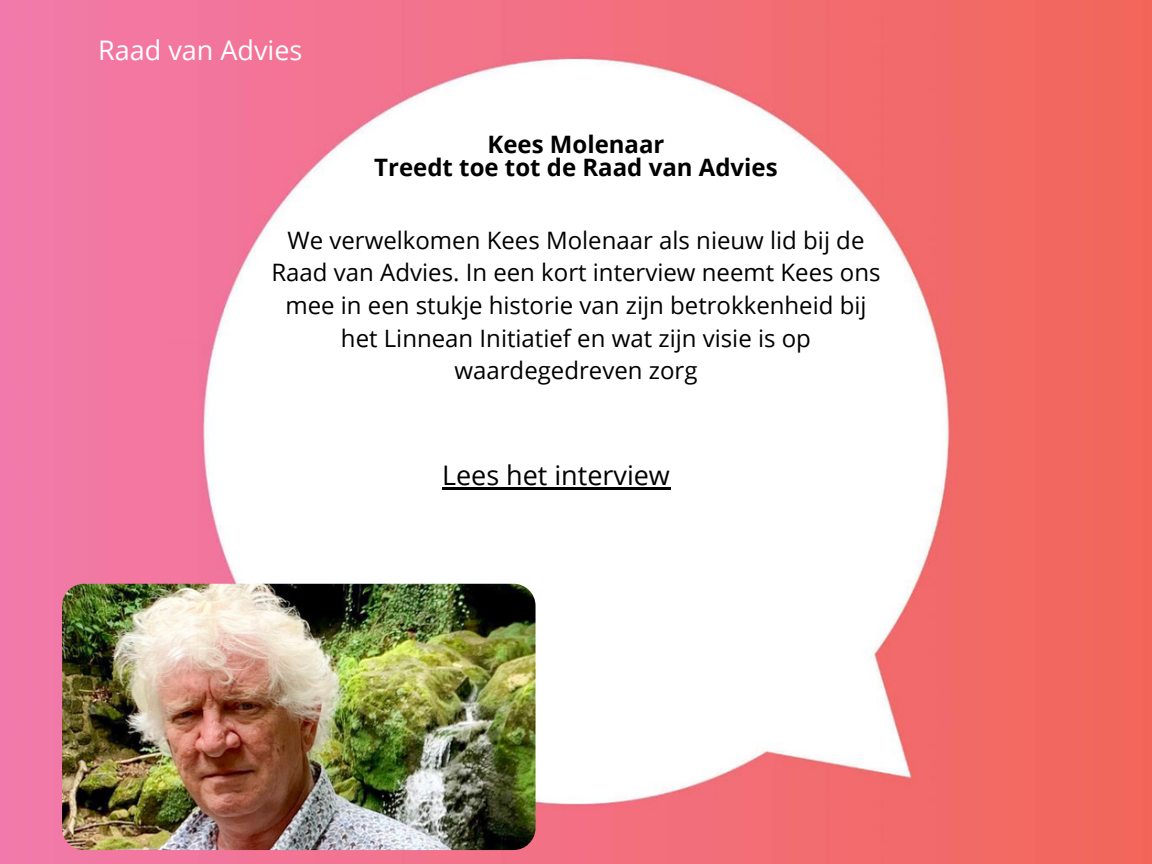
<style>
.page{position:relative;width:1152px;height:864px;background:#fff}
.page>*{position:absolute;margin:0;border:0;box-sizing:border-box;transform-origin:0 0}
.t1{font:27px "Open Sans";color:#000}
.t2{font:27px "Open Sans";color:#fff}
.t3{font:24px/32.7px "Open Sans";color:#000;text-align:center}
.t4{font:700 24px "Open Sans";color:#000}
</style>
<div class="page">
<img style="left:0;top:0;width:1152px;height:864px">
<img style="left:62px;top:584px;width:474px;height:266px;border-radius:22px">
<hr style="left:442px;top:487px;width:228px;height:2px;background:#000">
<p class="t2" style="left:98px;top:31px;width:206px">Raad van Advies</p>
<p class="t4" style="left:487px;top:127px;width:179px">Kees Molenaar</p>
<p class="t4" style="left:374px;top:151px;width:405px">Treedt toe tot de Raad van Advies</p>
<p class="t3" style="left:271px;top:223px;width:611px">We verwelkomen Kees Molenaar als nieuw lid bij de Raad van Advies. In een kort interview neemt Kees ons mee in een stukje historie van zijn betrokkenheid bij het Linnean Initiatief en wat zijn visie is op waardegedreven zorg</p>
<p class="t1" style="left:442px;top:456px;width:229px">Lees het interview</p>
</div>
